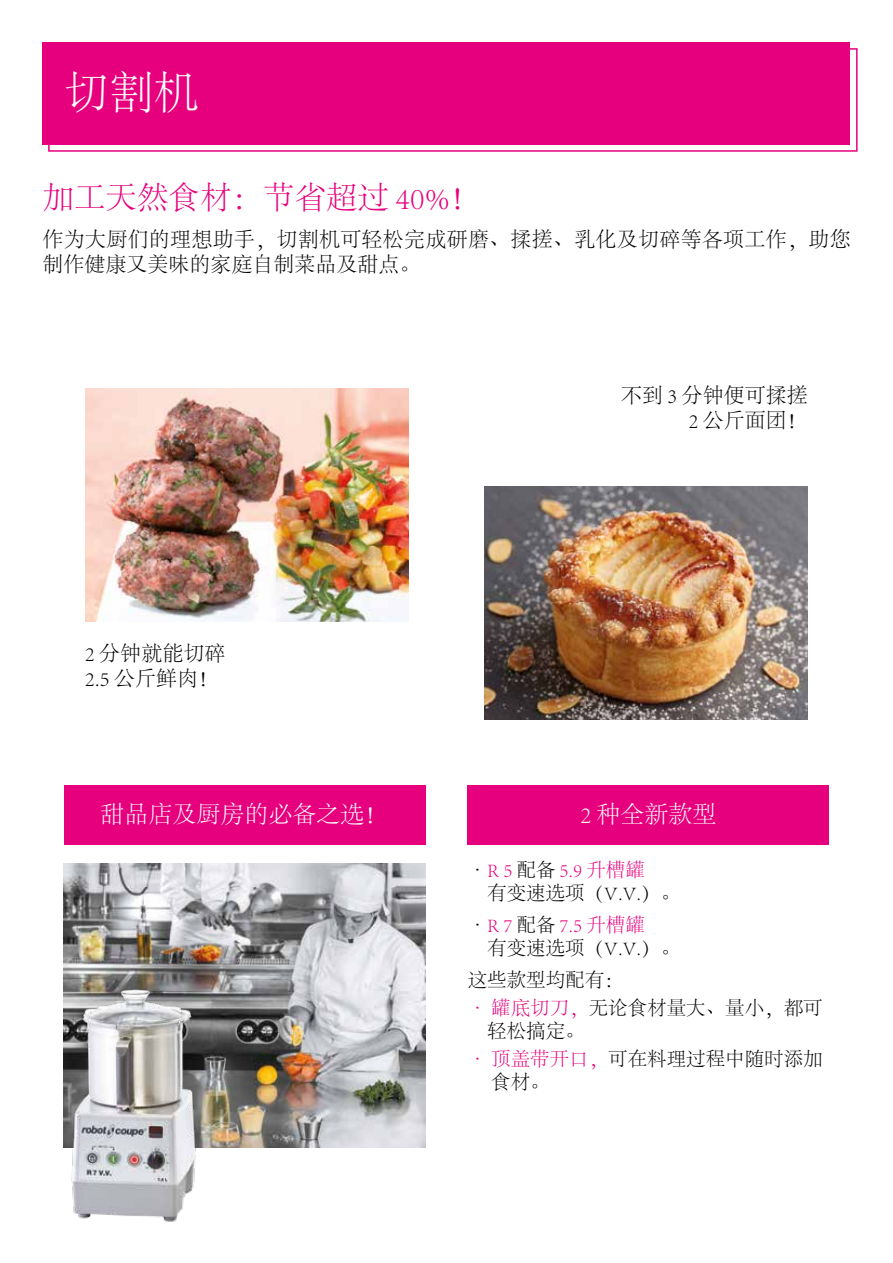
<style>
.page{position:relative;width:893px;height:1263px;background:#fff}
.page>*{position:absolute;margin:0;border:0;box-sizing:border-box;transform-origin:0 0}
.t1{font:300 45px "Adobe Song Std";color:#fff}
.t2{font:300 31.5px "Adobe Song Std";color:#e6007d}
.t3{font:300 24px "Adobe Song Std";color:#fff}
.t4{font:300 21px/25.2px "Adobe Song Std";color:#000}
.t5{font:300 19.5px/23.4px "Adobe Song Std";color:#000}
.s1{color:#e6007d}
</style>
<div class="page">
<img style="left:85px;top:388px;width:323px;height:233px">
<img style="left:485px;top:486px;width:323px;height:233px">
<div style="left:64px;top:785px;width:361px;height:60px;background:#e6007d"></div>
<div style="left:468px;top:785px;width:361px;height:60px;background:#e6007d"></div>
<div style="left:48px;top:48px;width:810px;height:104px;border:2px solid #e6007d"></div>
<div style="left:43px;top:43px;width:807px;height:102px;background:#e6007d"></div>
<img style="left:64px;top:863px;width:361px;height:285px">
<img style="left:66px;top:983px;width:136px;height:239px">
<h1 class="t1" style="left:64px;top:68px;width:136px">切割机</h1>
<h2 class="t2" style="left:43px;top:180px;width:440px">加工天然食材：节省超过 40%！</h2>
<p class="t4" style="left:43px;top:227px;width:810px">作为大厨们的理想助手，切割机可轻松完成研磨、揉搓、乳化及切碎等各项工作，助您制作健康又美味的家庭自制菜品及甜点。</p>
<p class="t4" style="left:85px;top:641px;width:142px">2 分钟就能切碎<br>2.5 公斤鲜肉！</p>
<p class="t4" style="left:621px;top:383px;width:188px;text-align:right">不到 3 分钟便可揉搓<br>2 公斤面团！</p>
<p class="t3" style="left:100px;top:802px;width:289px">甜品店及厨房的必备之选！</p>
<p class="t3" style="left:580px;top:802px;width:138px">2 种全新款型</p>
<p class="t5" style="left:487px;top:859px;width:195px;text-indent:-20px">•<span class="s1">R 5</span> 配备 <span class="s1">5.9 升槽罐<br></span>有变速选项（V.V.）。</p>
<p class="t5" style="left:487px;top:914px;width:195px;text-indent:-20px">•<span class="s1">R 7</span> 配备 <span class="s1">7.5 升槽罐<br></span>有变速选项（V.V.）。</p>
<p class="t5" style="left:468px;top:969px;width:157px">这些款型均配有：</p>
<p class="t5" style="left:487px;top:997px;width:337px;text-indent:-20px"><span class="s1">• 罐底切刀，</span>无论食材量大、量小，都可轻松搞定。</p>
<p class="t5" style="left:491px;top:1048px;width:333px;text-indent:-24px"><span class="s1">• 顶盖带开口，</span>可在料理过程中随时添加食材。</p>
</div>
